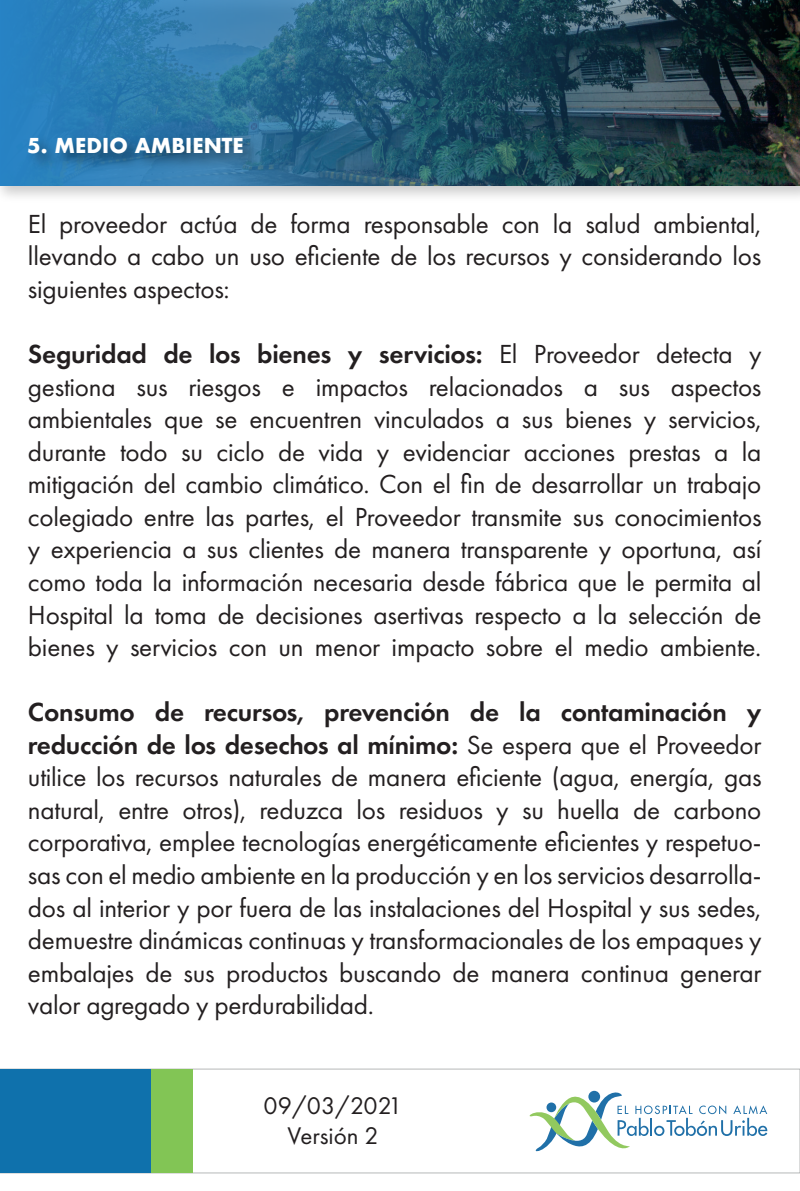
<style>
.page{position:relative;width:800px;height:1191px;background:#fff}
.page>*{position:absolute;margin:0;border:0;box-sizing:border-box;transform-origin:0 0}
.t1{font:27.1px/32.5px "Futura PT";letter-spacing:-.01em;color:#231f20;text-align:justify}
.t2{font:25px/30px "Futura PT";color:#231f20;text-align:center}
.t3{font:700 20px "Futura";color:#fff}
.s1{font-weight:600}
</style>
<div class="page">
<img style="left:0;top:0;width:800px;height:186px">
<img style="left:19px;top:128px;width:247px;height:54px">
<svg style="left:193px;top:1069px;width:607px;height:104px"></svg>
<div style="left:0;top:1069px;width:151px;height:104px;background:#0f71ac"></div>
<div style="left:151px;top:1069px;width:42px;height:104px;background:#82c555"></div>
<svg style="left:522px;top:1090px;width:245px;height:64px"></svg>
<p class="t3" style="left:27px;top:131px;width:218px">5. MEDIO AMBIENTE</p>
<p class="t1" style="left:28px;top:207px;width:735px">El proveedor actúa de forma responsable con la salud ambiental, llevando a cabo un uso eficiente de los recursos y considerando los siguientes aspectos:</p>
<p class="t1" style="left:28px;top:338px;width:735px"><span class="s1">Seguridad de los bienes y servicios:</span> El Proveedor detecta y gestiona sus riesgos e impactos relacionados a sus aspectos ambientales que se encuentren vinculados a sus bienes y servicios, durante todo su ciclo de vida y evidenciar acciones prestas a la mitigación del cambio climático. Con el fin de desarrollar un trabajo colegiado entre las partes, el Proveedor transmite sus conocimientos y experiencia a sus clientes de manera transparente y oportuna, así como toda la información necesaria desde fábrica que le permita al Hospital la toma de decisiones asertivas respecto a la selección de bienes y servicios con un menor impacto sobre el medio ambiente.</p>
<p class="t1" style="left:28px;top:696px;width:735px"><span class="s1">Consumo de recursos, prevención de la contaminación y reducción de los desechos al mínimo:</span> Se espera que el Proveedor utilice los recursos naturales de manera eficiente (agua, energía, gas natural, entre otros), reduzca los residuos y su huella de carbono corporativa, emplee tecnologías energéticamente eficientes y respetuo&shy;sas con el medio ambiente en la producción y en los servicios desarrolla&shy;dos al interior y por fuera de las instalaciones del Hospital y sus sedes, demuestre dinámicas continuas y transformacionales de los empaques y embalajes de sus productos buscando de manera continua generar valor agregado y perdurabilidad.</p>
<p class="t2" style="left:264px;top:1090px;width:140px">09/03/2021<br>Versión 2</p>
</div>
